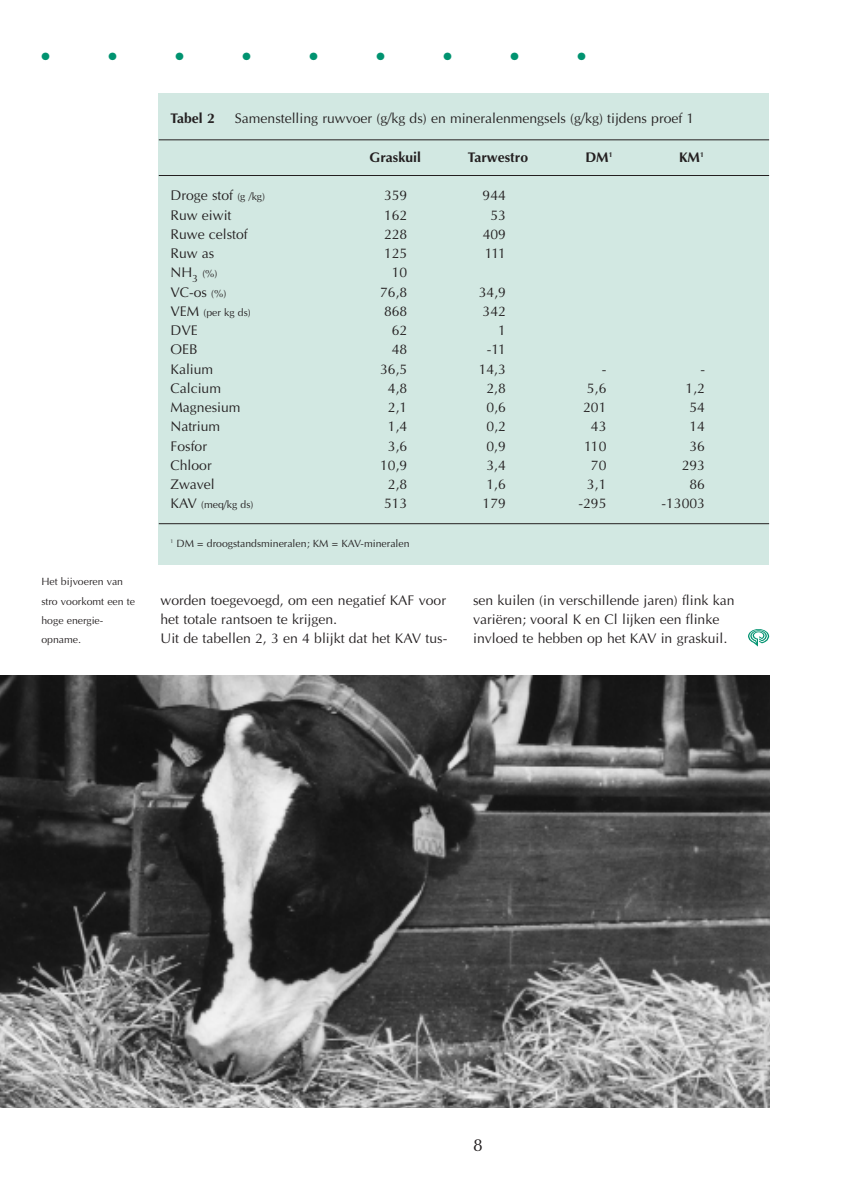
<style>
.page{position:relative;width:842px;height:1190px;background:#fff}
.page>*{position:absolute;margin:0;border:0;box-sizing:border-box;transform-origin:0 0}
.t1{font:17.5px "Optima";color:#231f20}
.t2{font:14px/19.2px "Optima";color:#231f20}
.t3{font:700 14px "Optima";color:#231f20}
.t4{font:10.5px/19.2px "Optima";color:#231f20}
.t5{font:10.5px "Zapf Dingbats";color:#009370}
.s1{font-size:10.5px}
.s2{font-size:14px}
</style>
<div class="page">
<div style="left:159px;top:93px;width:610px;height:472px;background:#d2e8e2"></div>
<hr style="left:159px;top:175px;width:610px;height:1px;background:#231f20">
<hr style="left:159px;top:139px;width:610px;height:1px;background:#231f20">
<hr style="left:159px;top:523px;width:610px;height:1px;background:#231f20">
<img style="left:0;top:676px;width:769px;height:431px">
<svg style="left:748px;top:629px;width:21px;height:18px"></svg>
<p class="t5" style="left:41px;top:51px;width:10px">●</p>
<p class="t5" style="left:108px;top:51px;width:10px">●</p>
<p class="t5" style="left:175px;top:51px;width:10px">●</p>
<p class="t5" style="left:242px;top:51px;width:10px">●</p>
<p class="t5" style="left:309px;top:51px;width:10px">●</p>
<p class="t5" style="left:376px;top:51px;width:10px">●</p>
<p class="t5" style="left:443px;top:51px;width:10px">●</p>
<p class="t5" style="left:510px;top:51px;width:10px">●</p>
<p class="t5" style="left:577px;top:51px;width:10px">●</p>
<p class="t4" style="left:41px;top:573px;width:95px">Het bijvoeren van stro voorkomt een te hoge energie&shy;opname.</p>
<p class="t3" style="left:170px;top:113px;width:46px">Tabel 2</p>
<p class="t2" style="left:235px;top:110px;width:461px">Samenstelling ruwvoer (g/kg ds) en mineralenmengsels (g/kg) tijdens proef 1</p>
<p class="t3" style="left:369px;top:151px;width:53px">Graskuil</p>
<p class="t3" style="left:468px;top:151px;width:62px">Tarwestro</p>
<p class="t3" style="left:585px;top:151px;width:29px">DM<sup>1</sup></p>
<p class="t3" style="left:679px;top:151px;width:26px">KM<sup>1</sup></p>
<p class="t2" style="left:170px;top:187px;width:96px">Droge stof <span class="s1">(g /kg)</span></p>
<p class="t2" style="left:384px;top:187px;width:25px">359</p>
<p class="t2" style="left:483px;top:187px;width:25px">944</p>
<p class="t2" style="left:170px;top:207px;width:63px">Ruw eiwit</p>
<p class="t2" style="left:384px;top:207px;width:25px">162</p>
<p class="t2" style="left:490px;top:207px;width:17px">53</p>
<p class="t2" style="left:170px;top:226px;width:79px">Ruwe celstof</p>
<p class="t2" style="left:384px;top:226px;width:25px">228</p>
<p class="t2" style="left:483px;top:226px;width:25px">409</p>
<p class="t2" style="left:170px;top:245px;width:45px">Ruw as</p>
<p class="t2" style="left:384px;top:245px;width:25px">125</p>
<p class="t2" style="left:485px;top:245px;width:23px">111</p>
<p class="t4" style="left:170px;top:265px;width:49px"><span class="s2">NH</span>3 (%)</p>
<p class="t2" style="left:392px;top:264px;width:17px">10</p>
<p class="t2" style="left:170px;top:284px;width:58px">VC-os <span class="s1">(%)</span></p>
<p class="t2" style="left:380px;top:284px;width:29px">76,8</p>
<p class="t2" style="left:479px;top:284px;width:29px">34,9</p>
<p class="t4" style="left:170px;top:304px;width:82px"><span class="s2">VEM</span> (per kg ds)</p>
<p class="t2" style="left:384px;top:303px;width:25px">868</p>
<p class="t2" style="left:483px;top:303px;width:25px">342</p>
<p class="t2" style="left:170px;top:322px;width:29px">DVE</p>
<p class="t2" style="left:392px;top:322px;width:17px">62</p>
<p class="t2" style="left:498px;top:322px;width:9px">1</p>
<p class="t2" style="left:170px;top:341px;width:29px">OEB</p>
<p class="t2" style="left:392px;top:341px;width:17px">48</p>
<p class="t2" style="left:487px;top:341px;width:21px">-11</p>
<p class="t2" style="left:170px;top:361px;width:44px">Kalium</p>
<p class="t2" style="left:380px;top:361px;width:29px">36,5</p>
<p class="t2" style="left:479px;top:361px;width:29px">14,3</p>
<p class="t2" style="left:602px;top:361px;width:6px">-</p>
<p class="t2" style="left:700px;top:361px;width:6px">-</p>
<p class="t2" style="left:170px;top:380px;width:52px">Calcium</p>
<p class="t2" style="left:388px;top:380px;width:21px">4,8</p>
<p class="t2" style="left:486px;top:380px;width:21px">2,8</p>
<p class="t2" style="left:587px;top:380px;width:21px">5,6</p>
<p class="t2" style="left:685px;top:380px;width:21px">1,2</p>
<p class="t2" style="left:170px;top:399px;width:72px">Magnesium</p>
<p class="t2" style="left:388px;top:399px;width:21px">2,1</p>
<p class="t2" style="left:486px;top:399px;width:21px">0,6</p>
<p class="t2" style="left:583px;top:399px;width:25px">201</p>
<p class="t2" style="left:689px;top:399px;width:17px">54</p>
<p class="t2" style="left:170px;top:418px;width:51px">Natrium</p>
<p class="t2" style="left:388px;top:418px;width:21px">1,4</p>
<p class="t2" style="left:486px;top:418px;width:21px">0,2</p>
<p class="t2" style="left:591px;top:418px;width:17px">43</p>
<p class="t2" style="left:689px;top:418px;width:17px">14</p>
<p class="t2" style="left:170px;top:438px;width:38px">Fosfor</p>
<p class="t2" style="left:388px;top:438px;width:21px">3,6</p>
<p class="t2" style="left:486px;top:438px;width:21px">0,9</p>
<p class="t2" style="left:584px;top:438px;width:24px">110</p>
<p class="t2" style="left:689px;top:438px;width:17px">36</p>
<p class="t2" style="left:170px;top:457px;width:43px">Chloor</p>
<p class="t2" style="left:380px;top:457px;width:29px">10,9</p>
<p class="t2" style="left:486px;top:457px;width:21px">3,4</p>
<p class="t2" style="left:591px;top:457px;width:17px">70</p>
<p class="t2" style="left:681px;top:457px;width:25px">293</p>
<p class="t2" style="left:170px;top:476px;width:46px">Zwavel</p>
<p class="t2" style="left:388px;top:476px;width:21px">2,8</p>
<p class="t2" style="left:486px;top:476px;width:21px">1,6</p>
<p class="t2" style="left:587px;top:476px;width:21px">3,1</p>
<p class="t2" style="left:689px;top:476px;width:17px">86</p>
<p class="t4" style="left:170px;top:496px;width:84px"><span class="s2">KAV</span> (meq/kg ds)</p>
<p class="t2" style="left:384px;top:495px;width:25px">513</p>
<p class="t2" style="left:483px;top:495px;width:25px">179</p>
<p class="t2" style="left:578px;top:495px;width:30px">-295</p>
<p class="t2" style="left:661px;top:495px;width:45px">-13003</p>
<p class="t4" style="left:170px;top:535px;width:241px"><sup>1</sup> DM = droogstandsmineralen; KM = KAV-mineralen</p>
<p class="t2" style="left:160px;top:592px;width:288px">worden toegevoegd, om een negatief KAF voor het totale rantsoen te krijgen.<br>Uit de tabellen 2, 3 en 4 blijkt dat het KAV tus-</p>
<p class="t2" style="left:473px;top:592px;width:263px">sen kuilen (in verschillende jaren) flink kan variëren; vooral K en Cl lijken een flinke invloed te hebben op het KAV in graskuil.</p>
<p class="t1" style="left:473px;top:1138px;width:11px">8</p>
</div>
